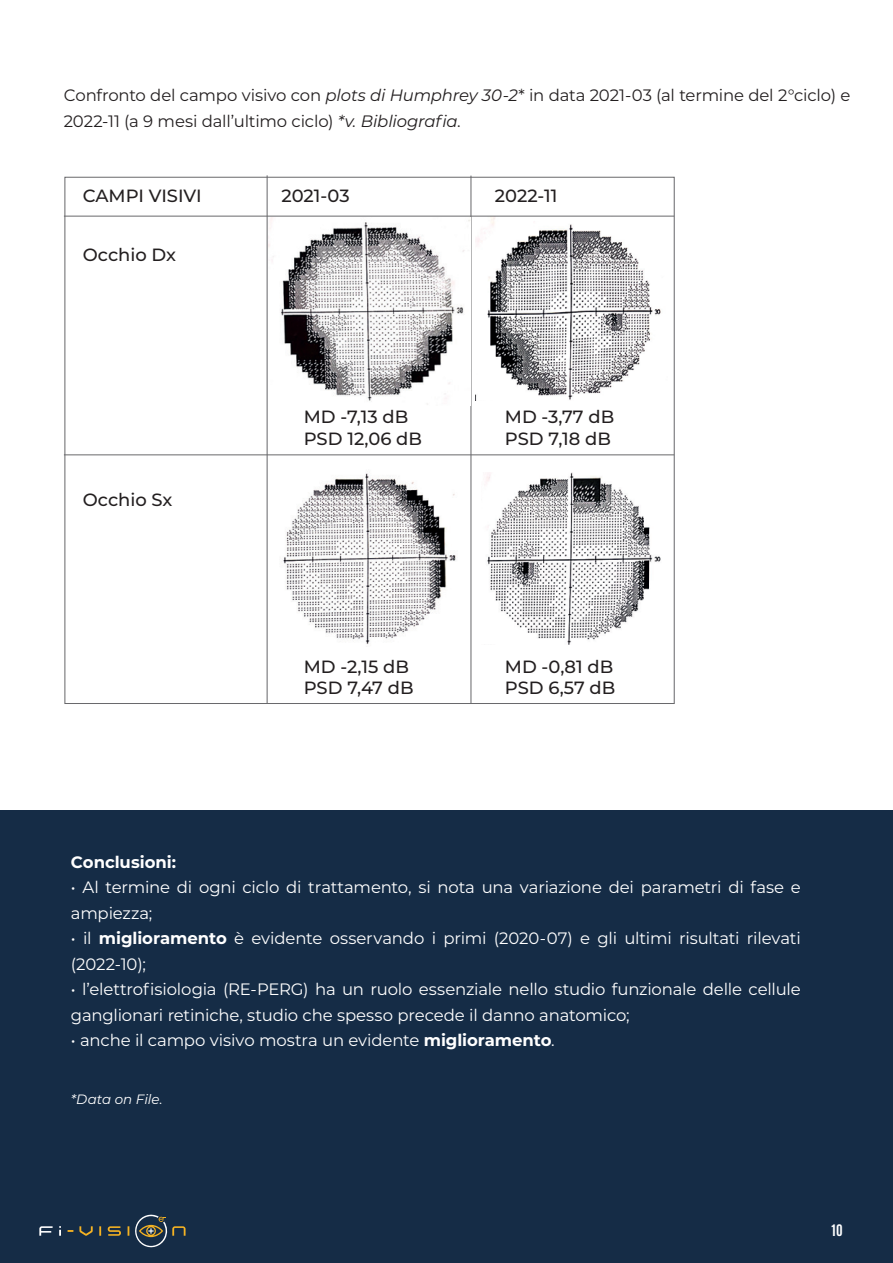
<style>
.page{position:relative;width:893px;height:1263px;background:#fff}
.page>*{position:absolute;margin:0;border:0;box-sizing:border-box;transform-origin:0 0}
.t1{font:500 17.7px/21.6px "Montserrat";color:#231f20}
.t2{font:16.5px/25.5px "Montserrat";letter-spacing:-.01em;color:#fff}
.t3{font:16.5px/25.5px "Montserrat";letter-spacing:-.01em;color:#231f20}
.t4{font:700 16.5px "Montserrat";color:#fff}
.t5{font:italic 13.5px "Montserrat";color:#fff}
.t6{font:13.5px "Antonio";color:#fff}
.s1{font-style:italic}
.s2{font-weight:700}
</style>
<div class="page">
<div style="left:0;top:1195px;width:893px;height:68px;background:#152c46"></div>
<svg style="left:39px;top:1226px;width:14px;height:10px"></svg>
<svg style="left:79px;top:1226px;width:14px;height:10px"></svg>
<svg style="left:99px;top:1226px;width:2px;height:10px"></svg>
<svg style="left:108px;top:1226px;width:13px;height:10px"></svg>
<svg style="left:59px;top:1226px;width:2px;height:10px"></svg>
<svg style="left:128px;top:1214px;width:58px;height:34px"></svg>
<div style="left:0;top:810px;width:893px;height:389px;background:#152c46"></div>
<img style="left:283px;top:473px;width:173px;height:172px">
<img style="left:486px;top:472px;width:175px;height:172px">
<img style="left:475px;top:217px;width:186px;height:183px">
<hr style="left:64px;top:216px;width:610px;height:1px;background:#67676a">
<hr style="left:64px;top:454px;width:610px;height:1px;background:#67676a">
<hr style="left:470px;top:176px;width:1px;height:528px;background:#67676a">
<hr style="left:267px;top:175px;width:1px;height:528px;background:#67676a">
<img style="left:269px;top:218px;width:201px;height:187px">
<p class="t3" style="left:64px;top:82px;width:788px">Confronto del campo visivo con <span class="s1">plots di Humphrey 30-2</span>* in data 2021-03 (al termine del 2°ciclo) e<br>2022-11 (a 9 mesi dall’ultimo ciclo) <span class="s1">*v. Bibliografia</span>.</p>
<p class="t1" style="left:83px;top:184px;width:120px">CAMPI VISIVI</p>
<p class="t1" style="left:83px;top:243px;width:95px">Occhio Dx</p>
<p class="t1" style="left:83px;top:488px;width:91px">Occhio Sx</p>
<p class="t1" style="left:281px;top:184px;width:70px">2021-03</p>
<p class="t1" style="left:495px;top:184px;width:64px">2022-11</p>
<p class="t1" style="left:304px;top:405px;width:120px">MD -7,13 dB<br>PSD 12,06 dB</p>
<p class="t1" style="left:505px;top:405px;width:111px">MD -3,77 dB<br>PSD 7,18 dB</p>
<p class="t1" style="left:304px;top:655px;width:111px">MD -2,15 dB<br>PSD 7,47 dB</p>
<p class="t1" style="left:505px;top:655px;width:112px">MD -0,81 dB<br>PSD 6,57 dB</p>
<p class="t4" style="left:71px;top:850px;width:107px">Conclusioni:</p>
<p class="t2" style="left:71px;top:874px;width:731px">• Al termine di ogni ciclo di trattamento, si nota una variazione dei parametri di fase e ampiezza;</p>
<p class="t2" style="left:71px;top:925px;width:731px">• il <span class="s2">miglioramento</span> è evidente osservando i primi (2020-07) e gli ultimi risultati rilevati (2022-10);</p>
<p class="t2" style="left:71px;top:976px;width:731px">• l’elettrofisiologia (RE-PERG) ha un ruolo essenziale nello studio funzionale delle cellule ganglionari retiniche, studio che spesso precede il danno anatomico;</p>
<p class="t2" style="left:71px;top:1027px;width:485px">• anche il campo visivo mostra un evidente <span class="s2">miglioramento</span>.</p>
<p class="t5" style="left:71px;top:1089px;width:93px">*Data on File.</p>
<p class="t6" style="left:831px;top:1221px;width:13px">10</p>
</div>
